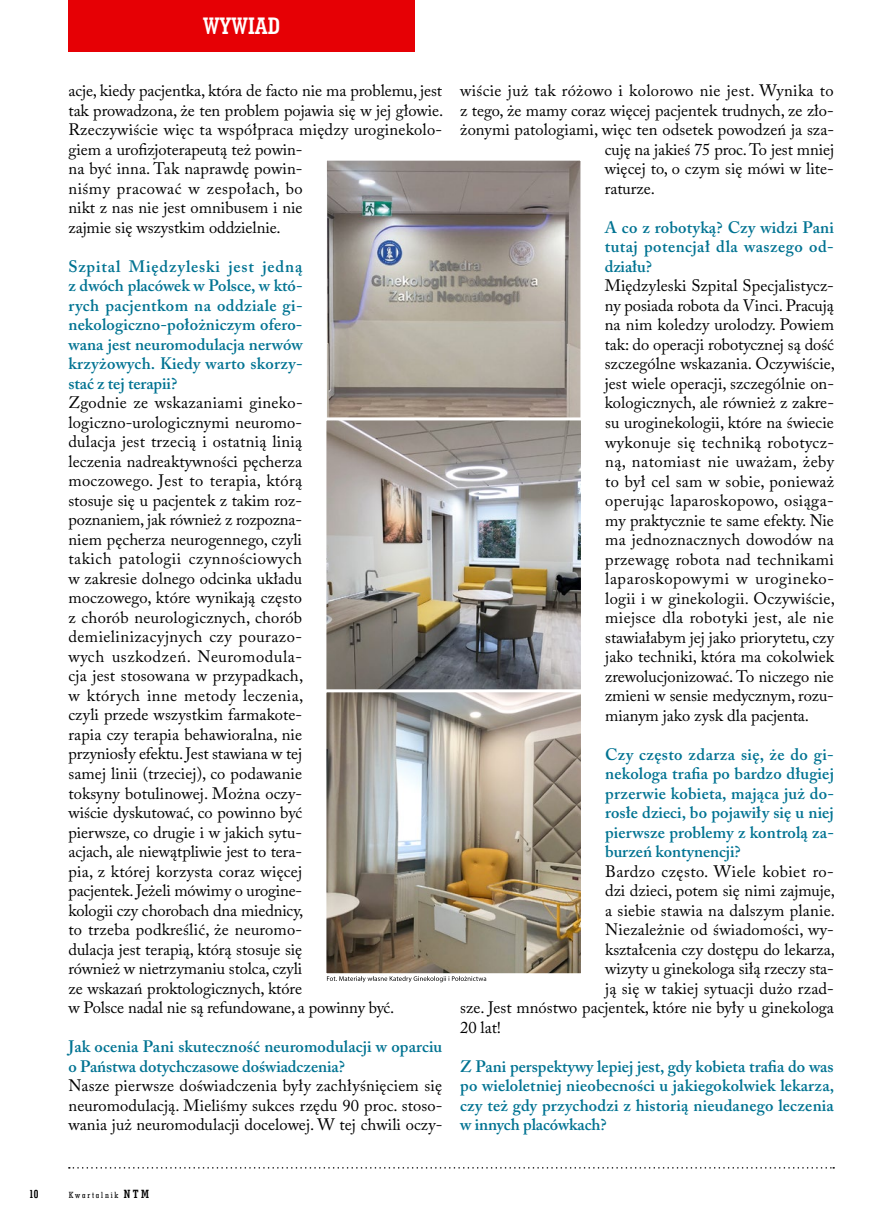
<style>
.page{position:relative;width:885px;height:1225px;background:#fff}
.page>*{position:absolute;margin:0;border:0;box-sizing:border-box;transform-origin:0 0}
.t1{font:24px "Geo Slab 703 Bd Cn EU Normal";color:#fff}
.t2{font:16.5px/19.5px "Adobe Caslon Pro";letter-spacing:.005em;color:#000}
.t3{font:600 16.5px/19.5px "Adobe Caslon Pro";letter-spacing:.005em;color:#007392;text-align:justify}
.t4{font:16.5px "Adobe Caslon Pro";letter-spacing:.025em;color:#000}
.t5{font:12px "Geo Slab 703 Bd Cn EU Normal";color:#000}
.t6{font:9px "Geo Slab 703 Md Cn EU Normal";letter-spacing:.2em;color:#000}
.s1{font-family:"Geo Slab 703 Bd Cn EU Normal";font-size:12px}
</style>
<div class="page">
<div style="left:68px;top:0;width:347px;height:51px;background:#e60005"></div>
<svg style="left:69px;top:1167px;width:765px;height:1px"></svg>
<img style="left:328px;top:162px;width:251px;height:255px">
<div style="left:324px;top:158px;width:259px;height:283px;border:3px solid #fff"></div>
<img style="left:327px;top:421px;width:253px;height:551px">
<div style="left:323px;top:417px;width:261px;height:277px;border:3px solid #fff"></div>
<div style="left:323px;top:689px;width:261px;height:287px;border:3px solid #fff"></div>
<svg style="left:327px;top:976px;width:159px;height:6px"></svg>
<h1 class="t1" style="left:203px;top:11px;width:78px">WYWIAD</h1>
<p class="t2" style="left:68px;top:81px;width:376px">acje, kiedy pacjentka, która de facto nie ma problemu, jest tak prowadzona, że ten problem pojawia się w jej głowie.<br>Rzeczywiście więc ta współpraca między uroginekolo&shy;giem a urofizjoterapeutą też powin-<br>na być inna. Tak naprawdę powin-<br>niśmy pracować w zespołach, bo<br>nikt z nas nie jest omnibusem i nie<br>zajmie się wszystkim oddzielnie.</p>
<p class="t3" style="left:68px;top:256px;width:236px">Szpital Międzyleski jest jedną z dwóch placówek w Polsce, w któ&shy;rych pacjentkom na oddziale gi&shy;nekologiczno-położniczym ofero&shy;wana jest neuromodulacja nerwów krzyżowych. Kiedy warto skorzy&shy;stać z tej terapii?</p>
<p class="t2" style="left:68px;top:393px;width:327px">Zgodnie ze wskazaniami gineko&shy;logiczno-urologicznymi neuromo-<br>dulacja jest trzecią i ostatnią linią<br>leczenia nadreaktywności pęcherza<br>moczowego. Jest to terapia, którą<br>stosuje się u pacjentek z takim roz-<br>poznaniem, jak również z rozpozna-<br>niem pęcherza neurogennego, czyli<br>takich patologii czynnościowych<br>w zakresie dolnego odcinka układu<br>moczowego, które wynikają często<br>z chorób neurologicznych, chorób demielinizacyjnych czy pourazo-<br>wych uszkodzeń. Neuromodula-<br>cja jest stosowana w przypadkach,<br>w których inne metody leczenia,<br>czyli przede wszystkim farmakote-<br>rapia czy terapia behawioralna, nie<br>przyniosły efektu. Jest stawiana w tej<br>samej linii (trzeciej), co podawanie<br>toksyny botulinowej. Można oczy-<br>wiście dyskutować, co powinno być<br>pierwsze, co drugie i w jakich sytu-<br>acjach, ale niewątpliwie jest to tera-<br>pia, z której korzysta coraz więcej<br>pacjentek. Jeżeli mówimy o urogine-<br>kologii czy chorobach dna miednicy,<br>to trzeba podkreślić, że neuromo-<br>dulacja jest terapią, którą stosuje się<br>również w nietrzymaniu stolca, czyli<br>ze wskazań proktologicznych, które<br>w Polsce nadal nie są refundowane, a powinny być.</p>
<p class="t3" style="left:68px;top:1036px;width:375px">Jak ocenia Pani skuteczność neuromodulacji w oparciu o Państwa dotychczasowe doświadczenia?</p>
<p class="t2" style="left:68px;top:1075px;width:375px;text-align:justify">Nasze pierwsze doświadczenia były zachłyśnięciem się neuromodulacją. Mieliśmy sukces rzędu 90 proc. stoso&shy;wania już neuromodulacji docelowej. W tej chwili oczy-</p>
<p class="t2" style="left:460px;top:81px;width:375px">wiście już tak różowo i kolorowo nie jest. Wynika to</p>
<p class="t2" style="left:460px;top:100px;width:375px">z tego, że mamy coraz więcej pacjentek trudnych, ze zło-</p>
<p class="t2" style="left:460px;top:120px;width:375px">żonymi patologiami, więc ten odsetek powodzeń ja sza-</p>
<p class="t2" style="left:604px;top:139px;width:231px">cuję na jakieś 75 proc. To jest mniej</p>
<p class="t2" style="left:604px;top:159px;width:231px">więcej to, o czym się mówi w lite-</p>
<p class="t2" style="left:604px;top:178px;width:52px">raturze.</p>
<p class="t3" style="left:604px;top:217px;width:231px">A co z robotyką? Czy widzi Pani tutaj potencjał dla waszego od&shy;działu?</p>
<p class="t2" style="left:604px;top:276px;width:232px;text-align:justify">Międzyleski Szpital Specjalistycz&shy;ny posiada robota da Vinci. Pracują na nim koledzy urolodzy. Powiem tak: do operacji robotycznej są dość szczególne wskazania. Oczywiście, jest wiele operacji, szczególnie on&shy;kologicznych, ale również z zakre&shy;su uroginekologii, które na świecie wykonuje się techniką robotycz&shy;ną, natomiast nie uważam, żeby to był cel sam w sobie, ponieważ operując laparoskopowo, osiąga&shy;my praktycznie te same efekty. Nie ma jednoznacznych dowodów na przewagę robota nad technikami laparoskopowymi w urogineko&shy;logii i w ginekologii. Oczywiście, miejsce dla robotyki jest, ale nie stawiałabym jej jako priorytetu, czy jako techniki, która ma cokolwiek zrewolucjonizować. To niczego nie zmieni w sensie medycznym, rozu&shy;mianym jako zysk dla pacjenta.</p>
<p class="t3" style="left:605px;top:744px;width:230px">Czy często zdarza się, że do gi&shy;nekologa trafia po bardzo długiej przerwie kobieta, mająca już do&shy;rosłe dzieci, bo pojawiły się u niej pierwsze problemy z kontrolą za&shy;burzeń kontynencji?</p>
<p class="t4" style="left:605px;top:861px;width:230px">Bardzo często. Wiele kobiet ro-</p>
<p class="t2" style="left:605px;top:880px;width:231px">dzi dzieci, potem się nimi zajmuje,</p>
<p class="t2" style="left:605px;top:900px;width:231px">a siebie stawia na dalszym planie.</p>
<p class="t2" style="left:605px;top:919px;width:230px">Niezależnie od świadomości, wy-</p>
<p class="t2" style="left:605px;top:939px;width:231px">kształcenia czy dostępu do lekarza,</p>
<p class="t2" style="left:605px;top:958px;width:230px">wizyty u ginekologa siłą rzeczy sta-</p>
<p class="t2" style="left:605px;top:978px;width:230px">ją się w takiej sytuacji dużo rzad-</p>
<p class="t2" style="left:460px;top:997px;width:375px">sze. Jest mnóstwo pacjentek, które nie były u ginekologa</p>
<p class="t2" style="left:460px;top:1017px;width:42px">20 lat!</p>
<p class="t3" style="left:460px;top:1056px;width:375px">Z Pani perspektywy lepiej jest, gdy kobieta trafia do was po wieloletniej nieobecności u jakiegokolwiek lekarza, czy też gdy przychodzi z historią nieudanego leczenia w innych placówkach?</p>
<p class="t5" style="left:29px;top:1186px;width:11px">10</p>
<p class="t6" style="left:69px;top:1189px;width:82px">Kwartalnik <span class="s1">NTM</span></p>
</div>
